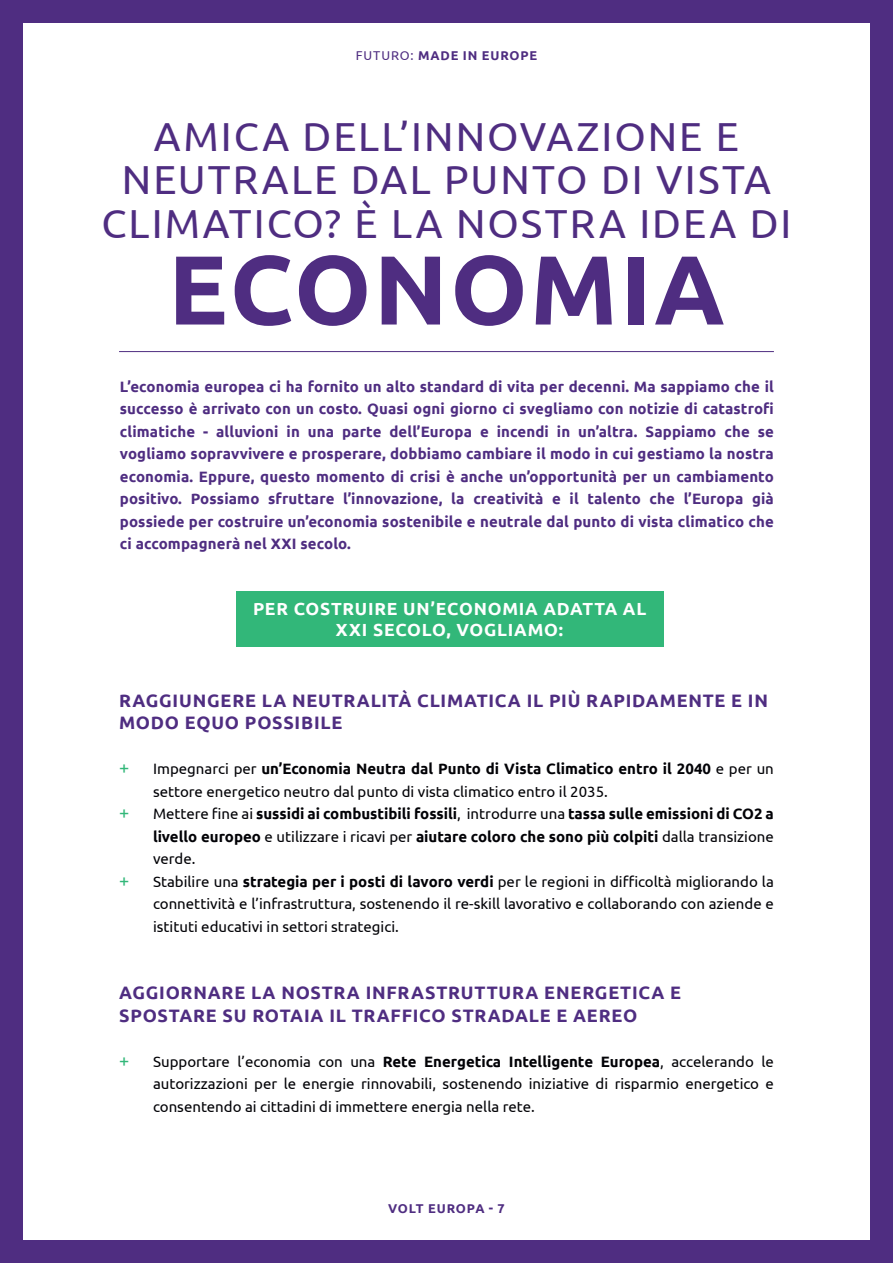
<style>
.page{position:relative;width:893px;height:1263px;background:#4f2d81}
.page>*{position:absolute;margin:0;border:0;box-sizing:border-box;transform-origin:0 0}
.t1{font:700 97.95px "Ubuntu";letter-spacing:.025em;color:#4f2d81}
.t2{font:40.5px/43.5px "Ubuntu";letter-spacing:.05em;color:#4f2d81;text-align:center}
.t3{font:700 18px/22.5px "Ubuntu";letter-spacing:.045em;color:#4f2d81}
.t4{font:18px "Ubuntu";color:#32b779}
.t5{font:700 17.55px/21.9px "Ubuntu";letter-spacing:.045em;color:#fff;text-align:center}
.t6{font:700 15px/22.5px "Ubuntu";letter-spacing:.01em;color:#4f2d81;text-align:justify}
.t7{font:15px/22.5px "Ubuntu";color:#020206;text-align:justify}
.t8{font:700 15px/22.5px "Ubuntu";color:#020206;text-align:justify}
.t9{font:700 12.75px "Ubuntu";letter-spacing:.07em;color:#4f2d81}
.s1{font-weight:400}
.s2{font-weight:700}
</style>
<div class="page">
<div style="left:23px;top:23px;width:847px;height:1216px;background:#fff"></div>
<div style="left:236px;top:591px;width:427px;height:56px;background:#32b779"></div>
<hr style="left:119px;top:351px;width:655px;height:1px;background:#4f2d81">
<p class="t9" style="left:356px;top:47px;width:183px"><span class="s1">FUTURO:</span> MADE IN EUROPE</p>
<h2 class="t2" style="left:102px;top:113px;width:691px">AMICA DELL’INNOVAZIONE E<br>NEUTRALE DAL PUNTO DI VISTA<br>CLIMATICO? È LA NOSTRA IDEA DI</h2>
<h1 class="t1" style="left:168px;top:230px;width:558px">ECONOMIA</h1>
<p class="t6" style="left:120px;top:375px;width:656px">L’economia europea ci ha fornito un alto standard di vita per decenni. Ma sappiamo che il successo è arrivato con un costo. Quasi ogni giorno ci svegliamo con notizie di catastrofi climatiche - alluvioni in una parte dell’Europa e incendi in un’altra. Sappiamo che se vogliamo sopravvivere e prosperare, dobbiamo cambiare il modo in cui gestiamo la nostra economia. Eppure, questo momento di crisi è anche un’opportunità per un cambiamento positivo. Possiamo sfruttare l’innovazione, la creatività e il talento che l’Europa già possiede per costruire un’economia sostenibile e neutrale dal punto di vista climatico che ci accompagnerà nel XXI secolo.</p>
<p class="t5" style="left:253px;top:597px;width:395px">PER COSTRUIRE UN’ECONOMIA ADATTA AL<br>XXI SECOLO, VOGLIAMO:</p>
<p class="t3" style="left:119px;top:689px;width:650px">RAGGIUNGERE LA NEUTRALITÀ CLIMATICA IL PIÙ RAPIDAMENTE E IN<br>MODO EQUO POSSIBILE</p>
<p class="t4" style="left:119px;top:757px;width:12px">+</p>
<p class="t7" style="left:153px;top:757px;width:622px">Impegnarci per <span class="s2">un’Economia Neutra dal Punto di Vista Climatico entro il 2040</span> e per un settore energetico neutro dal punto di vista climatico entro il 2035.</p>
<p class="t4" style="left:119px;top:802px;width:12px">+</p>
<p class="t8" style="left:153px;top:802px;width:622px"><span class="s1">Mettere fine ai</span> sussidi ai combustibili fossili<span class="s1">, introdurre una</span> tassa sulle emissioni di CO2 a livello europeo <span class="s1">e utilizzare i ricavi per</span> aiutare coloro che sono più colpiti <span class="s1">dalla transizione verde.</span></p>
<p class="t4" style="left:119px;top:869px;width:12px">+</p>
<p class="t7" style="left:153px;top:869px;width:622px">Stabilire una <span class="s2">strategia per i posti di lavoro verdi</span> per le regioni in difficoltà migliorando la connettività e l’infrastruttura, sostenendo il re-skill lavorativo e collaborando con aziende e istituti educativi in settori strategici.</p>
<p class="t3" style="left:119px;top:981px;width:563px">AGGIORNARE LA NOSTRA INFRASTRUTTURA ENERGETICA E<br>SPOSTARE SU ROTAIA IL TRAFFICO STRADALE E AEREO</p>
<p class="t4" style="left:119px;top:1049px;width:12px">+</p>
<p class="t7" style="left:153px;top:1049px;width:622px">Supportare l’economia con una <span class="s2">Rete Energetica Intelligente Europea</span>, accelerando le autorizzazioni per le energie rinnovabili, sostenendo iniziative di risparmio energetico e consentendo ai cittadini di immettere energia nella rete.</p>
<p class="t9" style="left:388px;top:1201px;width:118px">VOLT EUROPA - 7</p>
</div>
